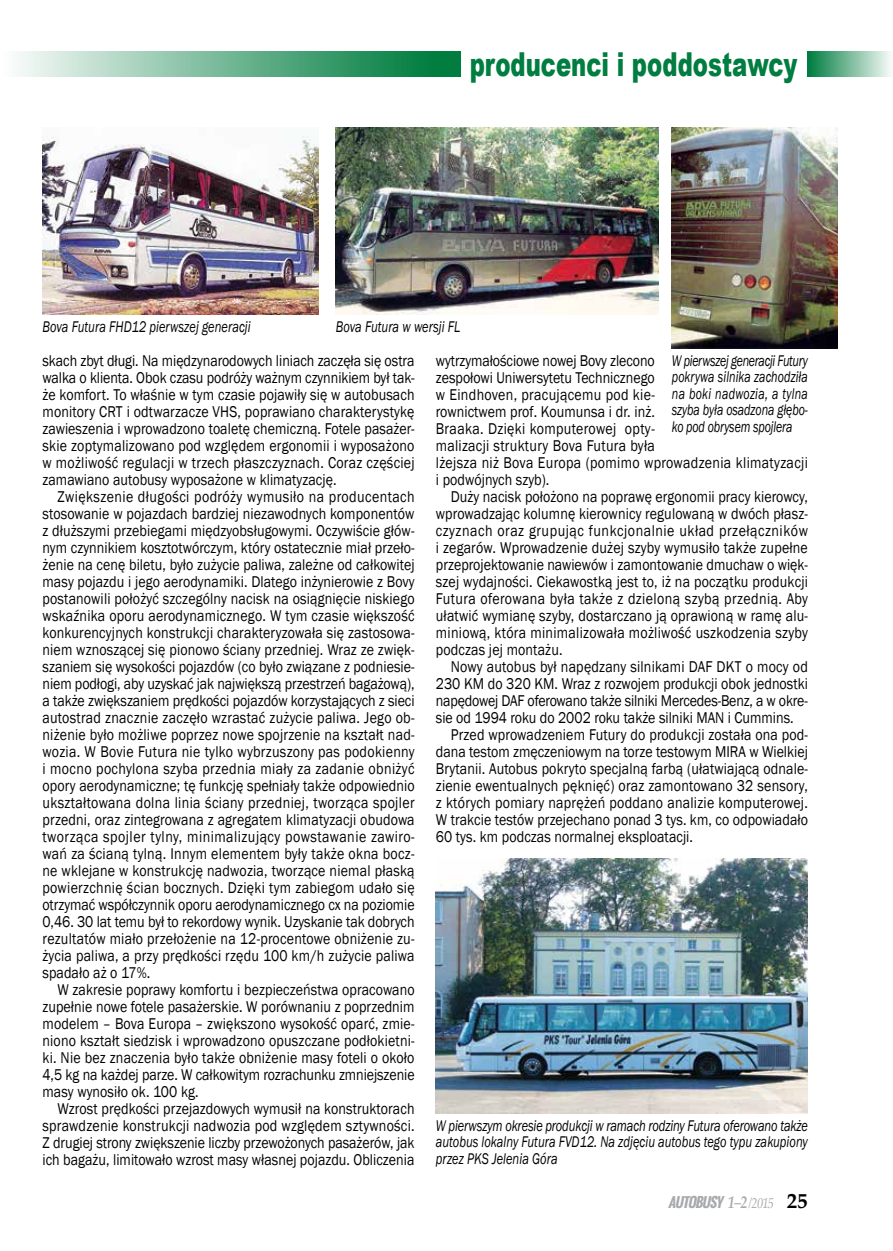
<style>
.page{position:relative;width:893px;height:1251px;background:#fff}
.page>*{position:absolute;margin:0;border:0;box-sizing:border-box;transform-origin:0 0}
.t1{font:900 33px "Arial";color:#007d40;scale:.69 1}
.t2{font:16.05px/17px "Franklin Gothic";letter-spacing:.005em;color:#000;text-align:justify;scale:.87 1}
.t3{font:italic 15.9px/16.5px "Franklin Gothic";letter-spacing:.005em;color:#000;text-align:justify;scale:.78 1}
.t4{font:italic 15.9px/16.5px "Franklin Gothic";letter-spacing:.005em;color:#000;text-align:justify;scale:.75 1}
.t5{font:italic 700 13.5px "Oswald";color:#a7a9ac}
.s1{font-family:"Palatino Linotype";font-size:17.1px}
.s2{font-family:"Palatino Linotype";font-weight:400;font-size:14.85px}
.s3{font-family:"Palatino Linotype";font-style:normal;font-size:21px;color:#000}
</style>
<div class="page">
<div style="left:808px;top:51px;width:85px;height:26px;background:linear-gradient(to right,#007d3f,#fbfcfc)"></div>
<div style="left:0;top:51px;width:460px;height:26px;background:linear-gradient(to right,#fafcfb,#007433)"></div>
<img style="left:336px;top:128px;width:323px;height:186px">
<img style="left:43px;top:135px;width:276px;height:179px">
<img style="left:436px;top:858px;width:372px;height:255px">
<img style="left:672px;top:128px;width:166px;height:220px">
<h1 class="t1" style="left:470px;top:40px;width:476px">producenci i poddostawcy</h1>
<p class="t3" style="left:43px;top:318px;width:268px">Bova Futura FHD12 pierwszej generacji</p>
<p class="t3" style="left:336px;top:318px;width:161px">Bova Futura w wersji FL</p>
<p class="t2" style="left:43px;top:352px;width:429px">skach zbyt długi. Na międzynarodowych liniach zaczęła się ostra walka o klienta. Obok czasu podróży ważnym czynnikiem był tak&shy;że komfort. To właśnie w tym czasie pojawiły się w autobusach monitory CRT i odtwarzacze VHS, poprawiano charakterystykę zawieszenia i wprowadzono toaletę chemiczną. Fotele pasażer&shy;skie zoptymalizowano pod względem ergonomii i wyposażono w możliwość regulacji w trzech płaszczyznach. Coraz częściej zamawiano autobusy wyposażone w klimatyzację.</p>
<p class="t2" style="left:43px;top:488px;width:429px;text-indent:15px">Zwiększenie długości podróży wymusiło na producentach stosowanie w pojazdach bardziej niezawodnych komponentów z dłuższymi przebiegami międzyobsługowymi. Oczywiście głów&shy;nym czynnikiem kosztotwórczym, który ostatecznie miał przeło&shy;żenie na cenę biletu, było zużycie paliwa, zależne od całkowitej masy pojazdu i jego aerodynamiki. Dlatego inżynierowie z Bovy postanowili położyć szczególny nacisk na osiągnięcie niskiego wskaźnika oporu aerodynamicznego. W tym czasie większość konkurencyjnych konstrukcji charakteryzowała się zastosowa&shy;niem wznoszącej się pionowo ściany przedniej. Wraz ze zwięk&shy;szaniem się wysokości pojazdów (co było związane z podniesie&shy;niem podłogi, aby uzyskać jak największą przestrzeń bagażową), a także zwiększaniem prędkości pojazdów korzystających z sieci autostrad znacznie zaczęło wzrastać zużycie paliwa. Jego ob&shy;niżenie było możliwe poprzez nowe spojrzenie na kształt nad&shy;wozia. W Bovie Futura nie tylko wybrzuszony pas podokienny i mocno pochylona szyba przednia miały za zadanie obniżyć opory aerodynamiczne; tę funkcję spełniały także odpowiednio ukształtowana dolna linia ściany przedniej, tworząca spojler przedni, oraz zintegrowana z agregatem klimatyzacji obudowa tworząca spojler tylny, minimalizujący powstawanie zawiro&shy;wań za ścianą tylną. Innym elementem były także okna bocz&shy;ne wklejane w konstrukcję nadwozia, tworzące niemal płaską powierzchnię ścian bocznych. Dzięki tym zabiegom udało się otrzymać współczynnik oporu aerodynamicznego cx na poziomie 0,46. 30 lat temu był to rekordowy wynik. Uzyskanie tak dobrych rezultatów miało przełożenie na 12-procentowe obniżenie zu&shy;życia paliwa, a przy prędkości rzędu 100 km/h zużycie paliwa spadało aż o 17%.</p>
<p class="t2" style="left:43px;top:980px;width:429px;text-indent:15px">W zakresie poprawy komfortu i bezpieczeństwa opracowano zupełnie nowe fotele pasażerskie. W porównaniu z poprzednim modelem – Bova Europa – zwiększono wysokość oparć, zmie&shy;niono kształt siedzisk i wprowadzono opuszczane podłokietni&shy;ki. Nie bez znaczenia było także obniżenie masy foteli o około 4,5 kg na każdej parze. W całkowitym rozrachunku zmniejszenie masy wynosiło ok. 100 kg.</p>
<p class="t2" style="left:43px;top:1099px;width:429px;text-indent:15px">Wzrost prędkości przejazdowych wymusił na konstruktorach sprawdzenie konstrukcji nadwozia pod względem sztywności.<br>Z drugiej strony zwiększenie liczby przewożonych pasażerów, jak ich bagażu, limitowało wzrost masy własnej pojazdu. Obliczenia</p>
<p class="t2" style="left:436px;top:352px;width:429px;text-align:left">wytrzymałościowe nowej Bovy zlecono<br>zespołowi Uniwersytetu Technicznego<br>w Eindhoven, pracującemu pod kie-<br>rownictwem prof. Koumunsa i dr. inż.<br>Braaka. Dzięki komputerowej opty-<br>malizacji struktury Bova Futura była<br>lżejsza niż Bova Europa (pomimo wprowadzenia klimatyzacji i podwójnych szyb).</p>
<p class="t2" style="left:436px;top:488px;width:429px;text-indent:15px">Duży nacisk położono na poprawę ergonomii pracy kierowcy, wprowadzając kolumnę kierownicy regulowaną w dwóch płasz&shy;czyznach oraz grupując funkcjonalnie układ przełączników i zegarów. Wprowadzenie dużej szyby wymusiło także zupełne przeprojektowanie nawiewów i zamontowanie dmuchaw o więk&shy;szej wydajności. Ciekawostką jest to, iż na początku produkcji Futura oferowana była także z dzieloną szybą przednią. Aby ułatwić wymianę szyby, dostarczano ją oprawioną w ramę alu&shy;miniową, która minimalizowała możliwość uszkodzenia szyby podczas jej montażu.</p>
<p class="t2" style="left:451px;top:658px;width:412px">Nowy autobus był napędzany silnikami DAF DKT o mocy od</p>
<p class="t2" style="left:436px;top:675px;width:429px">230 KM do 320 KM. Wraz z rozwojem produkcji obok jednostki</p>
<p class="t2" style="left:436px;top:692px;width:429px">napędowej DAF oferowano także silniki Mercedes-Benz, a w okre-</p>
<p class="t2" style="left:436px;top:709px;width:413px">sie od 1994 roku do 2002 roku także silniki MAN i Cummins.</p>
<p class="t2" style="left:451px;top:726px;width:412px">Przed wprowadzeniem Futury do produkcji została ona pod-</p>
<p class="t2" style="left:436px;top:743px;width:429px">dana testom zmęczeniowym na torze testowym MIRA w Wielkiej</p>
<p class="t2" style="left:436px;top:760px;width:429px">Brytanii. Autobus pokryto specjalną farbą (ułatwiającą odnale-</p>
<p class="t2" style="left:436px;top:777px;width:429px">zienie ewentualnych pęknięć) oraz zamontowano 32 sensory,</p>
<p class="t2" style="left:436px;top:794px;width:429px">z których pomiary naprężeń poddano analizie komputerowej.</p>
<p class="t2" style="left:436px;top:811px;width:429px">W trakcie testów przejechano ponad 3 tys. km, co odpowiadało</p>
<p class="t2" style="left:436px;top:828px;width:297px">60 tys. km podczas normalnej eksploatacji.</p>
<p class="t4" style="left:672px;top:352px;width:183px">W pierwszej generacji Futury pokrywa silnika zachodziła na boki nadwozia, a tylna szyba była osadzona głębo&shy;ko pod obrysem spojlera</p>
<p class="t3" style="left:436px;top:1117px;width:479px">W pierwszym okresie produkcji w ramach rodziny Futura oferowano także autobus lokalny Futura FVD12. Na zdjęciu autobus tego typu zakupiony przez PKS Jelenia Góra</p>
<p class="t5" style="left:668px;top:1191px;width:141px">AUTOBUSY <span class="s1">1–2</span><span class="s2">/2015</span> <span class="s3">25</span></p>
</div>
